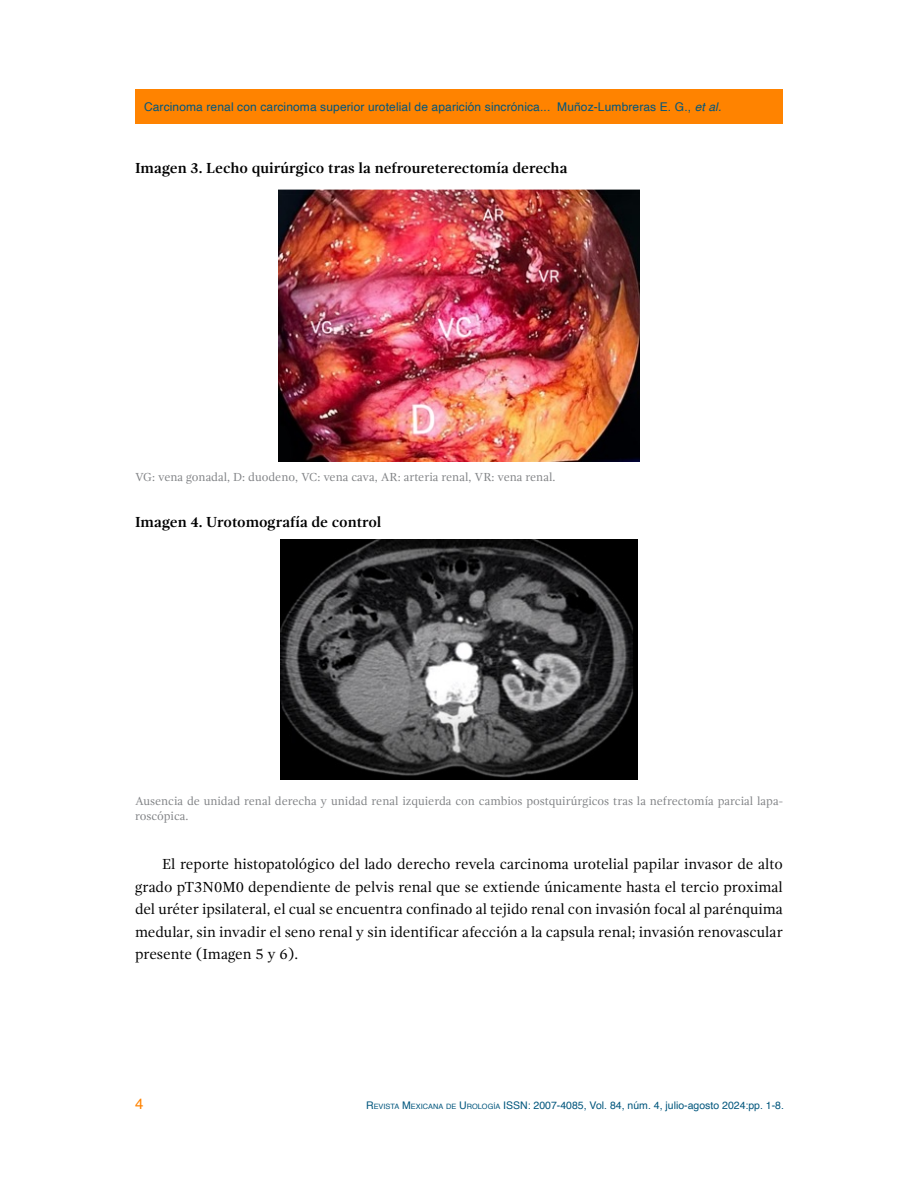
<style>
.page{position:relative;width:918px;height:1188px;background:#fff}
.page>*{position:absolute;margin:0;border:0;box-sizing:border-box;transform-origin:0 0}
.t1{font:15px/22.5px "Gandhi Serif";color:#000;text-align:justify}
.t2{font:700 15px "Gandhi Serif";color:#000}
.t3{font:15px "Helvetica";color:#ff8300}
.t4{font:12px/15px "Gandhi Serif";color:#808285}
.t5{font:12px "Helvetica";letter-spacing:.01em;color:#00567d}
.t6{font:10.5px "Helvetica";color:#00567d}
.s1{font-style:italic}
.s2{font-style:inherit}
.s3{font-size:7.35px}
</style>
<div class="page">
<div style="left:135px;top:89px;width:648px;height:34px;background:#ff8300"></div>
<img style="left:278px;top:190px;width:362px;height:271px">
<img style="left:280px;top:539px;width:357px;height:240px">
<p class="t5" style="left:144px;top:97px;width:579px">Carcinoma renal con carcinoma superior urotelial de aparición sincrónica... Muñoz-Lumbreras E. G., <span class="s1">et al.</span></p>
<p class="t2" style="left:135px;top:160px;width:434px">Imagen 3. Lecho quirúrgico tras la nefroureterectomía derecha</p>
<p class="t4" style="left:135px;top:469px;width:422px">VG: vena gonadal, D: duodeno, VC: vena cava, AR: arteria renal, VR: vena renal.</p>
<p class="t2" style="left:135px;top:514px;width:248px">Imagen 4. Urotomografía de control</p>
<p class="t4" style="left:135px;top:793px;width:650px">Ausencia de unidad renal derecha y unidad renal izquierda con cambios postquirúrgicos tras la nefrectomía parcial lapa&shy;roscópica.</p>
<p class="t1" style="left:135px;top:853px;width:649px;text-indent:27px">El reporte histopatológico del lado derecho revela carcinoma urotelial papilar invasor de alto grado pT3N0M0 dependiente de pelvis renal que se extiende únicamente hasta el tercio proximal del uréter ipsilateral, el cual se encuentra confinado al tejido renal con invasión focal al parénquima medular, sin invadir el seno renal y sin identificar afección a la capsula renal; invasión renovascular presente (Imagen 5 y 6).</p>
<p class="t3" style="left:135px;top:1092px;width:10px">4</p>
<p class="t6" style="left:366px;top:1097px;width:420px"><span class="s2">R</span><span class="s3">EVISTA</span> <span class="s2">M</span><span class="s3">EXICANA DE</span> <span class="s2">U</span><span class="s3">ROLOGÍA</span> ISSN: 2007-4085, Vol. 84, núm. 4, julio-agosto 2024:pp. 1-8.</p>
</div>
